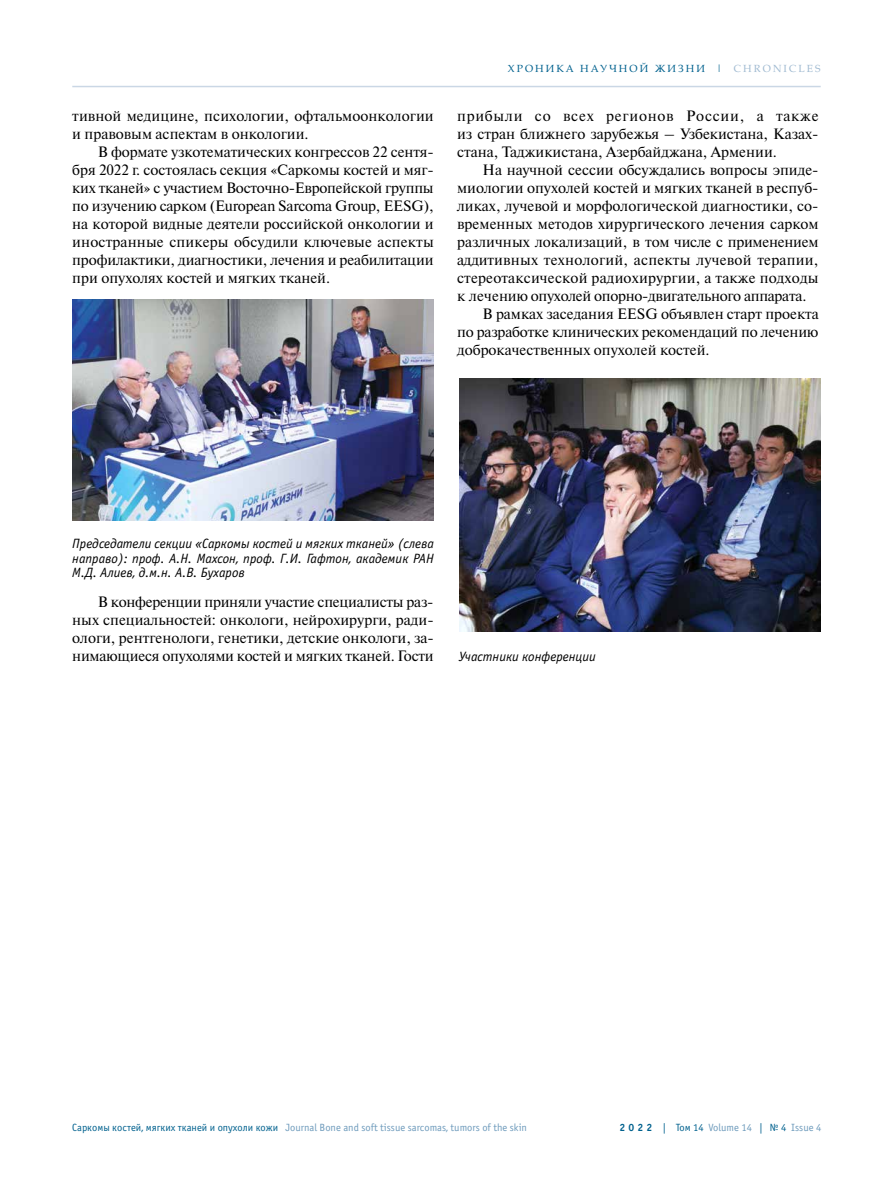
<style>
.page{position:relative;width:893px;height:1191px;background:#fff}
.page>*{position:absolute;margin:0;border:0;box-sizing:border-box;transform-origin:0 0}
.t1{font:15px/18px "Newton C";color:#000}
.t2{font:15px "Newton C";letter-spacing:-.02em;color:#000}
.t3{font:italic 13.5px/14.4px "Officina Sans C";color:#000;text-align:justify}
.t4{font:10.5px "Officina Sans C";color:#6e9bbc}
.t5{font:10.35px "AG Palatial";letter-spacing:.2em;color:#00618e}
.s1{color:#a1bbd2}
.s2{color:#00618e}
.s3{font-weight:700;color:#00618e}
</style>
<div class="page">
<hr style="left:72px;top:86px;width:749px;height:1px;background:#cad7e5">
<img style="left:72px;top:300px;width:362px;height:221px">
<img style="left:459px;top:379px;width:362px;height:252px">
<p class="t1" style="left:72px;top:107px;width:363px">тивной медицине, психологии, офтальмоонкологии и правовым аспектам в онкологии.</p>
<p class="t1" style="left:72px;top:143px;width:363px;text-align:justify;text-indent:26px">В формате узкотематических конгрессов 22 сентя&shy;бря 2022 г. состоялась секция «Саркомы костей и мяг&shy;ких тканей» с участием Восточно-Европейской группы по изучению сарком (European Sarcoma Group, EESG), на которой видные деятели российской онкологии и иностранные спикеры обсудили ключевые аспекты профилактики, диагностики, лечения и реабилитации при опухолях костей и мягких тканей.</p>
<p class="t5" style="left:508px;top:63px;width:314px">ХРОНИКА НАУЧНОЙ ЖИЗНИ | <span class="s1">СHRONICLES</span></p>
<p class="t1" style="left:457px;top:107px;width:363px;text-align:justify">прибыли со всех регионов России, а также из стран ближнего зарубежья – Узбекистана, Казах&shy;стана, Таджикистана, Азербайджана, Армении.</p>
<p class="t1" style="left:483px;top:161px;width:337px">На научной сессии обсуждались вопросы эпиде-</p>
<p class="t1" style="left:457px;top:179px;width:361px">миологии опухолей костей и мягких тканей в респуб-</p>
<p class="t1" style="left:457px;top:197px;width:363px">ликах, лучевой и морфологической диагностики, со-</p>
<p class="t1" style="left:457px;top:215px;width:363px">временных методов хирургического лечения сарком</p>
<p class="t1" style="left:457px;top:233px;width:363px">различных локализаций, в том числе с применением</p>
<p class="t1" style="left:457px;top:251px;width:363px">аддитивных технологий, аспекты лучевой терапии,</p>
<p class="t1" style="left:457px;top:269px;width:363px">стереотаксической радиохирургии, а также подходы</p>
<p class="t2" style="left:457px;top:288px;width:351px">к лечению опухолей опорно-двигательного аппарата.</p>
<p class="t1" style="left:483px;top:305px;width:338px">В рамках заседания EESG объявлен старт проекта</p>
<p class="t1" style="left:457px;top:323px;width:363px">по разработке клинических рекомендаций по лечению</p>
<p class="t1" style="left:457px;top:341px;width:254px">доброкачественных опухолей костей.</p>
<p class="t3" style="left:72px;top:537px;width:363px">Председатели секции «Саркомы костей и мягких тканей» (слева направо): проф. А.Н. Махсон, проф. Г.И. Гафтон, академик РАН М.Д. Алиев, д.м.н. А.В. Бухаров</p>
<p class="t1" style="left:72px;top:593px;width:363px;text-indent:26px">В конференции приняли участие специалисты раз&shy;ных специальностей: онкологи, нейрохирурги, ради&shy;ологи, рентгенологи, генетики, детские онкологи, за&shy;нимающиеся опухолями костей и мягких тканей. Гости</p>
<p class="t3" style="left:459px;top:649px;width:138px">Участники конференции</p>
<p class="t4" style="left:72px;top:1121px;width:456px"><span class="s2">Cаркомы костей, мягких тканей и опухоли кожи</span> Journal Bone and soft tissue sarcomas, tumors of the skin</p>
<p class="t4" style="left:619px;top:1121px;width:203px"><span class="s3">2 0 2 2</span> <span class="s2">| Том 14</span> Volume 14 <span class="s2">| № 4</span> Issue 4</p>
</div>
